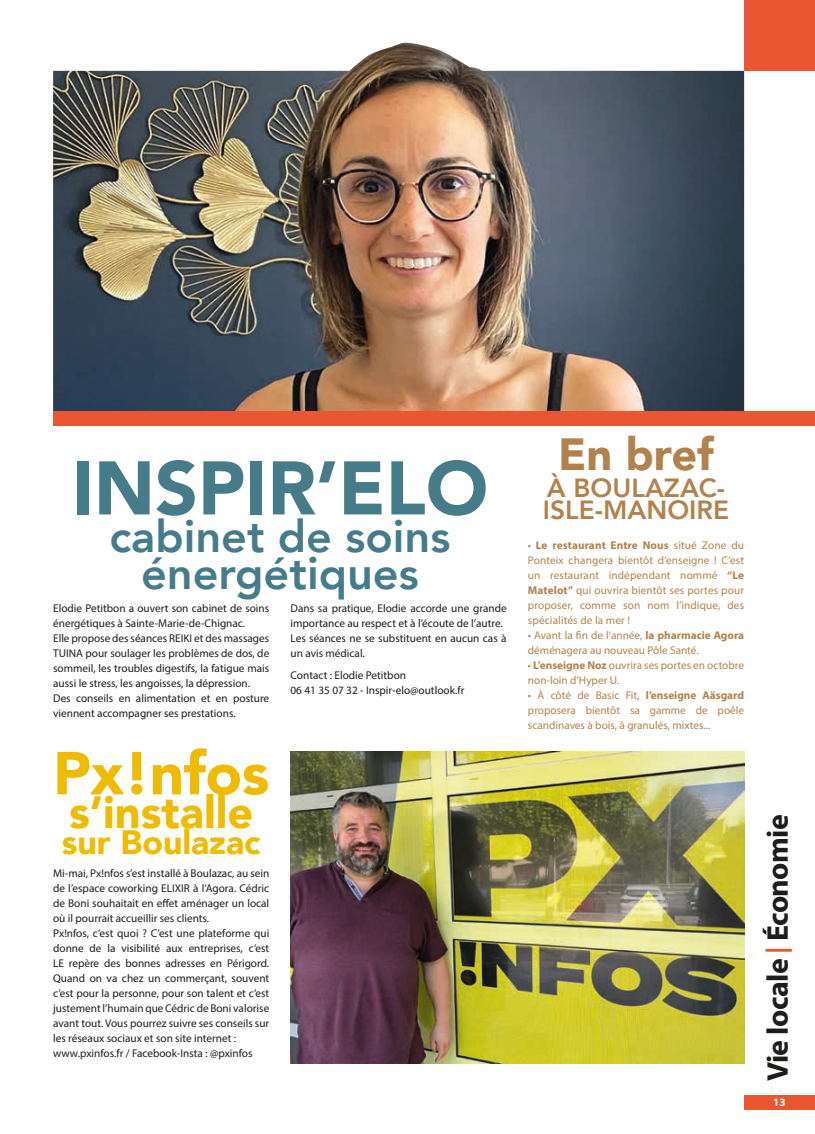
<style>
.page{position:relative;width:815px;height:1134px;background:#fff}
.page>*{position:absolute;margin:0;border:0;box-sizing:border-box;transform-origin:0 0}
.t1{font:900 75px "Avenir";color:#467c89}
.t2{font:900 60px "Avenir";letter-spacing:-.005em;color:#eb0}
.t3{font:800 45px/37.5px "Avenir";color:#467c89;text-align:center}
.t4{font:900 45px "Avenir";color:#eb0}
.t5{font:900 45px "Avenir";color:#b1824e}
.t6{font:900 33.75px "Avenir";color:#eb0}
.t7{font:700 30px "Myriad Pro";letter-spacing:-.02em;color:#1d1d1b}
.t8{font:800 26.25px/22.5px "Avenir";color:#b1824e}
.t9{font:11.25px/15px "Myriad Pro";color:#1d1d1b}
.t10{font:11.25px/15px "Myriad Pro";color:#b1824e;text-align:justify}
.t11{font:700 11.25px "Myriad Pro";color:#fff}
.s1{font-weight:700}
.s2{font-size:26.25px;color:#ea5532}
</style>
<div class="page">
<div style="left:744px;top:0;width:71px;height:71px;background:#ea5532"></div>
<img style="left:53px;top:43px;width:691px;height:368px">
<div style="left:53px;top:411px;width:762px;height:14px;background:#ea5532"></div>
<img style="left:291px;top:752px;width:453px;height:311px">
<div style="left:744px;top:1095px;width:71px;height:14px;background:#ea5532"></div>
<h1 class="t1" style="left:72px;top:424px;width:418px">INSPIR’ELO</h1>
<h3 class="t3" style="left:110px;top:518px;width:342px">cabinet de soins énergétiques</h3>
<p class="t9" style="left:53px;top:600px;width:218px">Elodie Petitbon a ouvert son cabinet de soins énergétiques à Sainte-Marie-de-Chignac.<br>Elle propose des séances REIKI et des massages TUINA pour soulager les problèmes de dos, de sommeil, les troubles digestifs, la fatigue mais aussi le stress, les angoisses, la dépression.<br>Des conseils en alimentation et en posture viennent accompagner ses prestations.</p>
<p class="t9" style="left:291px;top:600px;width:218px">Dans sa pratique, Elodie accorde une grande importance au respect et à l’écoute de l’autre.<br>Les séances ne se substituent en aucun cas à un avis médical.</p>
<p class="t9" style="left:291px;top:668px;width:175px">Contact : Elodie Petitbon<br>06 41 35 07 32 - Inspir-elo@outlook.fr</p>
<h2 class="t2" style="left:53px;top:722px;width:218px">Px!nfos</h2>
<h3 class="t4" style="left:69px;top:774px;width:186px">s’installe</h3>
<h3 class="t6" style="left:62px;top:814px;width:200px">sur Boulazac</h3>
<p class="t9" style="left:53px;top:865px;width:218px">Mi-mai, Px!nfos s’est installé à Boulazac, au sein de l’espace coworking ELIXIR à l’Agora. Cédric de Boni souhaitait en effet aménager un local où il pourrait accueillir ses clients.<br>Px!nfos, c’est quoi ? C’est une plateforme qui donne de la visibilité aux entreprises, c’est LE repère des bonnes adresses en Périgord.<br>Quand on va chez un commerçant, souvent c’est pour la personne, pour son talent et c’est justement l’humain que Cédric de Boni valorise avant tout. Vous pourrez suivre ses conseils sur les réseaux sociaux et son site internet : www.pxinfos.fr / Facebook-Insta : @pxinfos</p>
<h3 class="t5" style="left:558px;top:416px;width:157px">En bref</h3>
<h3 class="t8" style="left:543px;top:476px;width:188px">À BOULAZAC-<br>ISLE-MANOIRE</h3>
<p class="t10" style="left:528px;top:537px;width:218px">• <span class="s1">Le restaurant Entre Nous</span> situé Zone du Ponteix changera bientôt d’enseigne ! C’est un restaurant indépendant nommé <span class="s1">“Le Matelot”</span> qui ouvrira bientôt ses portes pour proposer, comme son nom l’indique, des spécialités de la mer !</p>
<p class="t10" style="left:528px;top:627px;width:218px">• Avant la fin de l’année, <span class="s1">la pharmacie Agora </span>déménagera au nouveau Pôle Santé.</p>
<p class="t10" style="left:528px;top:657px;width:218px">• <span class="s1">L’enseigne Noz</span> ouvrira ses portes en octobre non-loin d’Hyper U.</p>
<p class="t10" style="left:528px;top:687px;width:218px">• À côté de Basic Fit, <span class="s1">l’enseigne Aäsgard </span>proposera bientôt sa gamme de poêle scandinaves à bois, à granulés, mixtes...</p>
<h3 class="t7" style="left:758px;top:1081px;width:268px;rotate:-90deg">Vie locale <span class="s2">|</span> Économie</h3>
<p class="t11" style="left:773px;top:1095px;width:14px">13</p>
</div>
